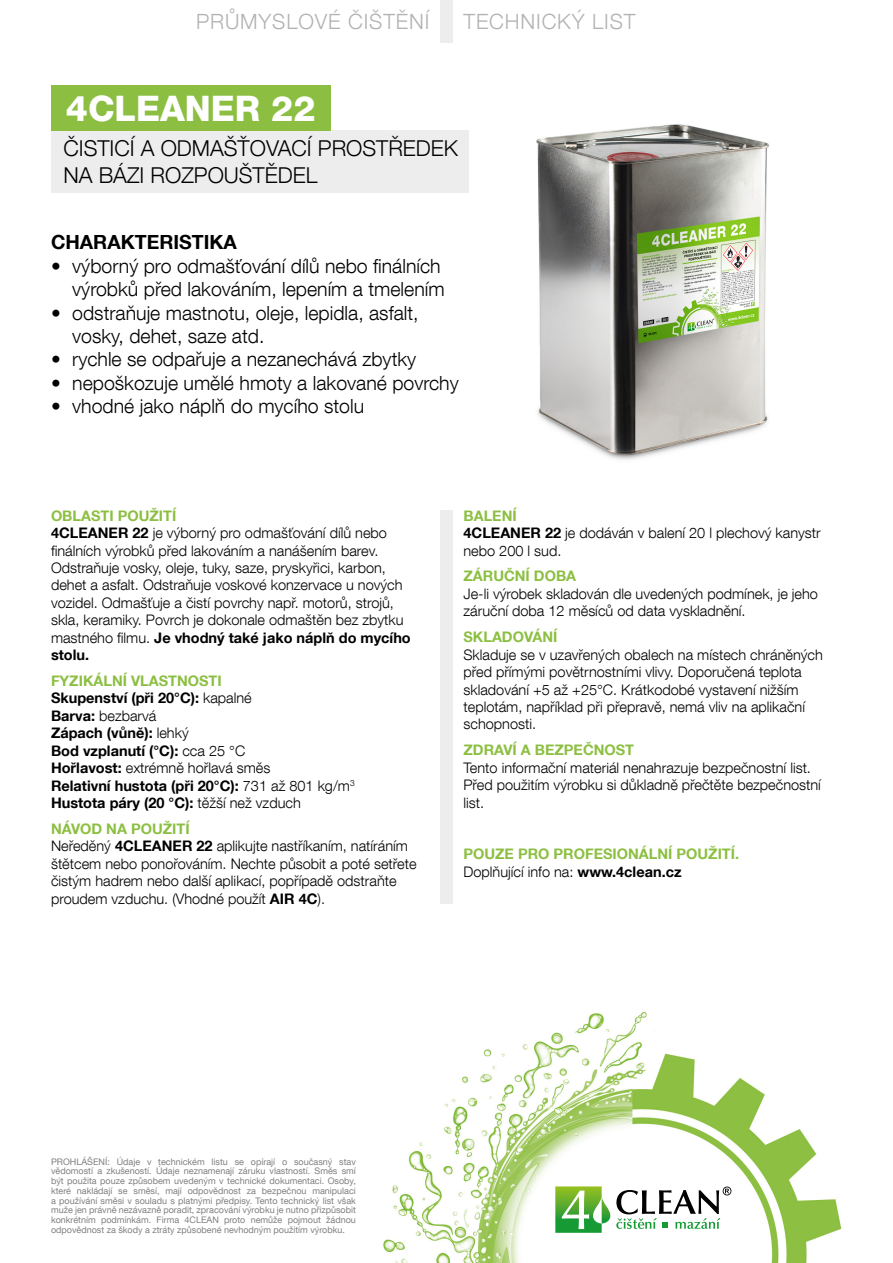
<style>
.page{position:relative;width:893px;height:1263px;background:#fff}
.page>*{position:absolute;margin:0;border:0;box-sizing:border-box;transform-origin:0 0}
.t1{font:800 35.1px "Helvetica Neue LT Com";color:#fff}
.t2{font:300 21.9px/26.7px "Helvetica Neue LT Com";color:#000}
.t3{font:300 21px "Helvetica Neue LT Com";letter-spacing:.04em;color:#b3b2b2}
.t4{font:300 19.5px/23.4px "Helvetica Neue LT Com";color:#000;text-align:right}
.t5{font:700 19.5px "Helvetica Neue LT Com";color:#000}
.t6{font:300 14.55px/17.4px "Helvetica Neue LT Com";color:#000}
.t7{font:700 14.55px/17.4px "Helvetica Neue LT Com";color:#000}
.t8{font:700 14.55px/17.4px "Helvetica Neue LT Com";color:#8cbf41}
.t9{font:9px/9.8px "Helvetica Neue LT Com";color:#808080;text-align:justify}
.s1{font-weight:700;color:#8cbf41}
.s2{font-weight:700}
.s3{color:#8cbf41}
.s4{font-weight:300}
.s5{font-weight:300;color:#000}
.s6{color:#000}
</style>
<div class="page">
<img style="left:383px;top:1012px;width:459px;height:251px">
<div style="left:555px;top:1186px;width:176px;height:47px;background:#fff"></div>
<svg style="left:555px;top:1186px;width:55px;height:47px"></svg>
<svg style="left:616px;top:1186px;width:115px;height:43px"></svg>
<img style="left:463px;top:124px;width:306px;height:336px">
<div style="left:440px;top:510px;width:13px;height:394px;background:#ededed"></div>
<div style="left:51px;top:131px;width:417px;height:62px;background:#ededed"></div>
<div style="left:51px;top:85px;width:279px;height:46px;background:#8cbf41"></div>
<div style="left:440px;top:0;width:13px;height:43px;background:#ededed"></div>
<h3 class="t3" style="left:196px;top:8px;width:235px">PRŮMYSLOVÉ ČIŠTĚNÍ</h3>
<h3 class="t3" style="left:463px;top:8px;width:173px">TECHNICKÝ LIST</h3>
<h1 class="t1" style="left:66px;top:87px;width:251px">4CLEANER 22</h1>
<h2 class="t2" style="left:63px;top:135px;width:396px">ČISTICÍ A ODMAŠŤOVACÍ PROSTŘEDEK<br>NA BÁZI ROZPOUŠTĚDEL</h2>
<h3 class="t5" style="left:51px;top:230px;width:187px">CHARAKTERISTIKA</h3>
<h3 class="t4" style="left:51px;top:254px;width:395px">• výborný pro odmašťování dílů nebo finálních výrobků před lakováním, lepením a tmelením</h3>
<h3 class="t4" style="left:72px;top:301px;width:348px;text-align:left;text-indent:-21px">• odstraňuje mastnotu, oleje, lepidla, asfalt, vosky, dehet, saze atd.</h3>
<h3 class="t4" style="left:51px;top:347px;width:367px">• rychle se odpařuje a nezanechává zbytky</h3>
<h3 class="t4" style="left:51px;top:371px;width:409px">• nepoškozuje umělé hmoty a lakované povrchy</h3>
<h3 class="t4" style="left:51px;top:394px;width:315px">• vhodné jako náplň do mycího stolu</h3>
<p class="t6" style="left:51px;top:506px;width:361px"><span class="s1">OBLASTI POUŽITÍ<br></span><span class="s2">4CLEANER 22</span> je výborný pro odmašťování dílů nebo finálních výrobků před lakováním a nanášením barev.<br>Odstraňuje vosky, oleje, tuky, saze, pryskyřici, karbon, dehet a asfalt. Odstraňuje voskové konzervace u nových vozidel. Odmašťuje a čistí povrchy např. motorů, strojů, skla, keramiky. Povrch je dokonale odmaštěn bez zbytku mastného filmu. <span class="s2">Je vhodný také jako náplň do mycího stolu.</span></p>
<p class="t7" style="left:51px;top:672px;width:305px"><span class="s3">FYZIKÁLNÍ VLASTNOSTI<br></span>Skupenství (při 20°C): <span class="s4">kapalné<br></span>Barva: <span class="s4">bezbarvá<br></span>Zápach (vůně): <span class="s4">lehký<br></span>Bod vzplanutí (°C): <span class="s4">cca 25 °C<br></span>Hořlavost: <span class="s4">extrémně hořlavá směs<br></span>Relativní hustota (při 20°C): <span class="s4">731 až 801 kg/m</span><sup>3<br></sup>Hustota páry (20 °C): <span class="s4">těžší než vzduch</span></p>
<p class="t6" style="left:51px;top:820px;width:367px"><span class="s1">NÁVOD NA POUŽITÍ<br></span>Neředěný <span class="s2">4CLEANER 22</span> aplikujte nastříkaním, natíráním štětcem nebo ponořováním. Nechte působit a poté setřete čistým hadrem nebo další aplikací, popřípadě odstraňte proudem vzduchu. (Vhodné použít <span class="s2">AIR 4C</span>).</p>
<p class="t6" style="left:463px;top:506px;width:359px"><span class="s1">BALENÍ<br></span><span class="s2">4CLEANER 22</span> je dodáván v balení 20 l plechový kanystr nebo 200 l sud.</p>
<p class="t8" style="left:463px;top:567px;width:114px">ZÁRUČNÍ DOBA</p>
<p class="t6" style="left:463px;top:585px;width:356px">Je-li výrobek skladován dle uvedených podmínek, je jeho záruční doba 12 měsíců od data vyskladnění.</p>
<p class="t8" style="left:463px;top:628px;width:95px">SKLADOVÁNÍ</p>
<p class="t6" style="left:463px;top:645px;width:361px">Skladuje se v uzavřených obalech na místech chráněných před přímými povětrnostními vlivy. Doporučená teplota skladování +5 až +25°C. Krátkodobé vystavení nižším teplotám, například při přepravě, nemá vliv na aplikační schopnosti.</p>
<p class="t8" style="left:463px;top:741px;width:172px">ZDRAVÍ A BEZPEČNOST</p>
<p class="t6" style="left:463px;top:758px;width:359px">Tento informační materiál nenahrazuje bezpečnostní list.<br>Před použitím výrobku si důkladně přečtěte bezpečnostní list.</p>
<p class="t8" style="left:463px;top:845px;width:277px">POUZE PRO PROFESIONÁLNÍ POUŽITÍ.<br><span class="s5">Doplňující info na:</span> <span class="s6">www.4clean.cz</span></p>
<p class="t9" style="left:51px;top:1156px;width:306px">PROHLÁŠENÍ: Údaje v technickém listu se opírají o současný stav vědomostí a zkušeností. Údaje neznamenají záruku vlastností. Směs smí být použita pouze způsobem uvedeným v technické dokumentaci. Osoby, které nakládají se směsí, mají odpovědnost za bezpečnou manipulaci a používání směsi v souladu s platnými předpisy. Tento technický list však muže jen právně nezávazně poradit, zpracování výrobku je nutno přizpůsobit konkrétním podmínkám. Firma 4CLEAN proto nemůže pojmout žádnou odpovědnost za škody a ztráty způsobené nevhodným použitím výrobku.</p>
</div>
